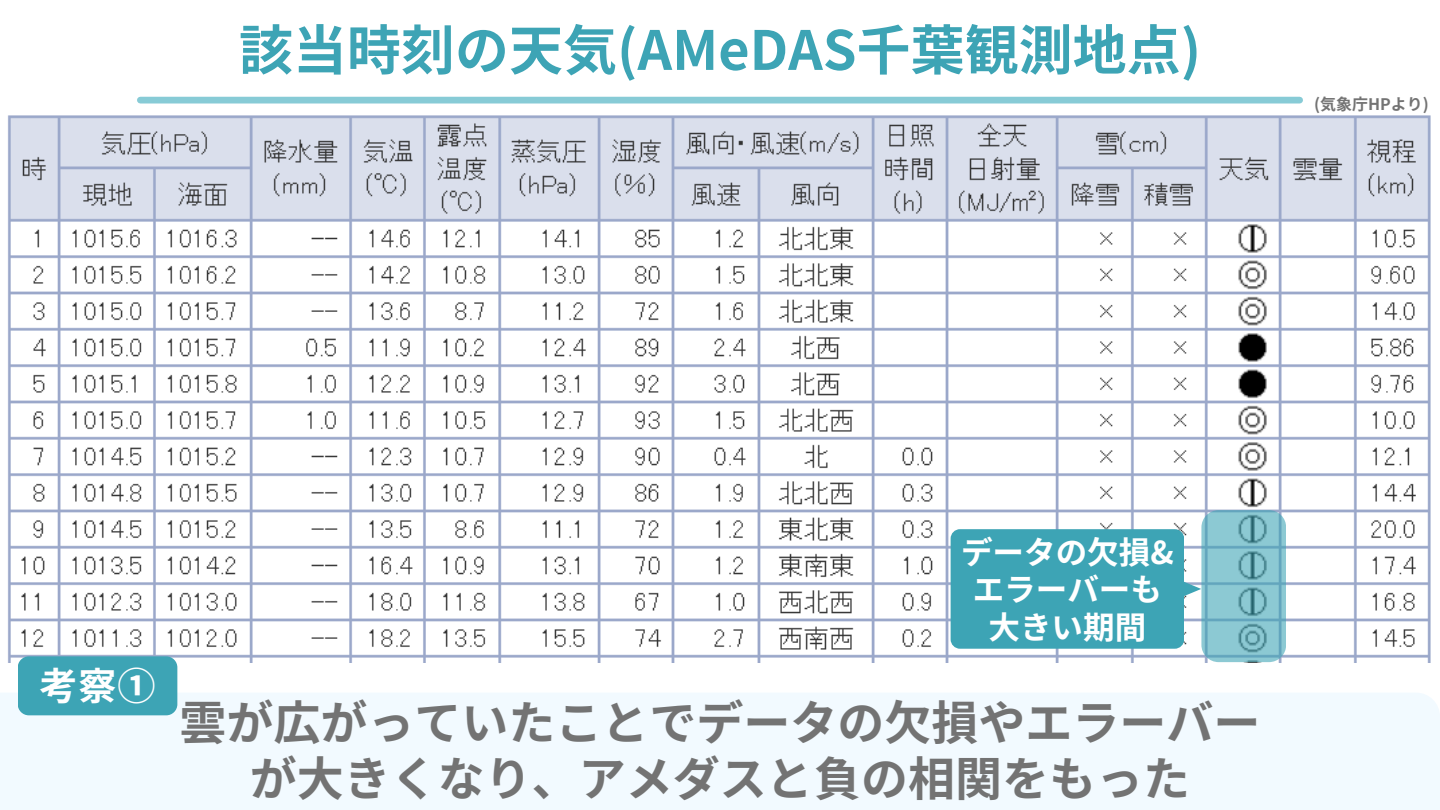
<style>
.page{position:relative;width:1440px;height:810px;background:#fff}
.page>*{position:absolute;margin:0;border:0;box-sizing:border-box;transform-origin:0 0}
.t1{font:700 54px "Source Han Sans JP";color:#3da4b5}
.t2{font:700 47px/56.1px "Source Han Sans JP";color:#737373;text-align:center}
.t3{font:700 38.1px "Source Han Sans JP";color:#fff}
.t4{font:700 31.6px "Source Han Sans JP";color:#fff}
.t5{font:700 15.9px "Source Han Sans JP";color:#737373}
</style>
<div class="page">
<div style="left:140px;top:97px;width:1160px;height:7px;background:#87cbd6"></div>
<img style="left:8px;top:115px;width:1423px;height:547px">
<svg style="left:1201px;top:510px;width:85px;height:152px;background:#80bdc9"></svg>
<div style="left:0;top:693px;width:1440px;height:117px;background:#f2faff"></div>
<div style="left:18px;top:656px;width:159px;height:59px;background:#3da4b5;border-radius:11px"></div>
<div style="left:951px;top:529px;width:233px;height:120px;background:#3da4b5;border-radius:9px"></div>
<svg style="left:1184px;top:569px;width:17px;height:40px"></svg>
<p class="t1" style="left:239px;top:7px;width:964px">該当時刻の天気(AMeDAS千葉観測地点)</p>
<p class="t5" style="left:1314px;top:91px;width:116px">(気象庁HPより)</p>
<p class="t3" style="left:39px;top:656px;width:118px">考察①</p>
<p class="t4" style="left:961px;top:527px;width:214px">データの欠損&amp;</p>
<p class="t4" style="left:973px;top:565px;width:191px">エラーバーも</p>
<p class="t4" style="left:988px;top:602px;width:159px">大きい期間</p>
<p class="t2" style="left:179px;top:692px;width:1083px">雲が広がっていたことでデータの欠損やエラーバーが大きくなり、アメダスと負の相関をもった</p>
</div>
